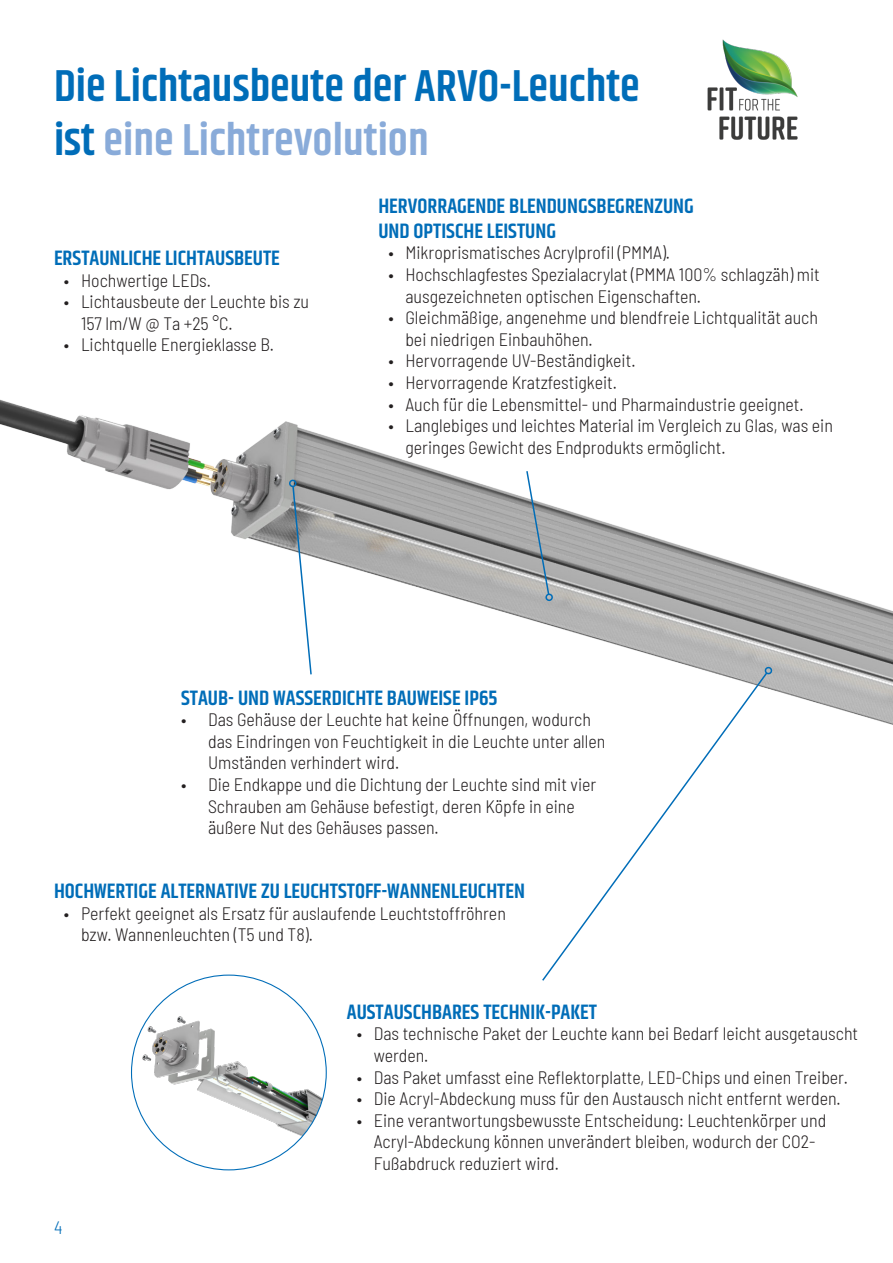
<style>
.page{position:relative;width:893px;height:1263px;background:#fff}
.page>*{position:absolute;margin:0;border:0;box-sizing:border-box;transform-origin:0 0}
.t1{font:600 45px "Khand";color:#006db8}
.t2{font:600 45px "Khand";color:#89abd9}
.t3{font:600 21px "Khand";color:#006db8}
.t4{font:300 semi-condensed 18px/21.6px "Barlow";color:#231f20}
.t5{font:300 semi-condensed 18px "Barlow";color:#006db8}
.s1{color:#006db8}
</style>
<div class="page">
<img style="left:0;top:399px;width:893px;height:772px">
<svg style="left:525px;top:469px;width:25px;height:127px"></svg>
<div style="left:545px;top:593px;width:8px;height:8px;border:2px solid #006db8;border-radius:50%"></div>
<svg style="left:291px;top:485px;width:22px;height:191px"></svg>
<div style="left:289px;top:479px;width:8px;height:8px;border:2px solid #006db8;border-radius:50%"></div>
<svg style="left:541px;top:671px;width:228px;height:311px"></svg>
<svg style="left:763px;top:666px;width:11px;height:10px"></svg>
<img style="left:139px;top:975px;width:187px;height:185px">
<img style="left:707px;top:39px;width:91px;height:101px">
<p class="t1" style="left:54px;top:56px;width:587px">Die Lichtausbeute der ARVO-Leuchte</p>
<p class="t2" style="left:54px;top:110px;width:376px"><span class="s1">ist</span> eine Lichtrevolution</p>
<p class="t3" style="left:54px;top:244px;width:227px">ERSTAUNLICHE LICHTAUSBEUTE</p>
<p class="t4" style="left:64px;top:268px;width:148px">• Hochwertige LEDs.</p>
<p class="t4" style="left:81px;top:290px;width:230px;text-indent:-17px">• Lichtausbeute der Leuchte bis zu<br>157 lm/W @ Ta +25 °C.</p>
<p class="t4" style="left:64px;top:333px;width:211px">• Lichtquelle Energieklasse B.</p>
<p class="t3" style="left:378px;top:192px;width:317px">HERVORRAGENDE BLENDUNGSBEGRENZUNG</p>
<p class="t3" style="left:378px;top:217px;width:179px">UND OPTISCHE LEISTUNG</p>
<p class="t4" style="left:388px;top:241px;width:283px">• Mikroprismatisches Acrylprofil (PMMA).</p>
<p class="t4" style="left:405px;top:262px;width:416px;text-indent:-17px">• Hochschlagfestes Spezialacrylat (PMMA 100% schlagzäh) mit ausgezeichneten optischen Eigenschaften.</p>
<p class="t4" style="left:405px;top:306px;width:414px;text-indent:-17px">• Gleichmäßige, angenehme und blendfreie Lichtqualität auch bei niedrigen Einbauhöhen.</p>
<p class="t4" style="left:388px;top:349px;width:249px">• Hervorragende UV-Beständigkeit.</p>
<p class="t4" style="left:388px;top:370px;width:230px">• Hervorragende Kratzfestigkeit.</p>
<p class="t4" style="left:388px;top:392px;width:417px">• Auch für die Lebensmittel- und Pharmaindustrie geeignet.</p>
<p class="t4" style="left:405px;top:414px;width:429px;text-indent:-17px">• Langlebiges und leichtes Material im Vergleich zu Glas, was ein geringes Gewicht des Endprodukts ermöglicht.</p>
<p class="t3" style="left:181px;top:683px;width:318px">STAUB- UND WASSERDICHTE BAUWEISE IP65</p>
<p class="t4" style="left:208px;top:707px;width:399px;text-indent:-27px">• Das Gehäuse der Leuchte hat keine Öffnungen, wodurch das Eindringen von Feuchtigkeit in die Leuchte unter allen<br>Umständen verhindert wird.</p>
<p class="t4" style="left:208px;top:772px;width:390px;text-indent:-27px">• Die Endkappe und die Dichtung der Leuchte sind mit vier<br>Schrauben am Gehäuse befestigt, deren Köpfe in eine äußere Nut des Gehäuses passen.</p>
<p class="t3" style="left:54px;top:877px;width:472px">HOCHWERTIGE ALTERNATIVE ZU LEUCHTSTOFF-WANNENLEUCHTEN</p>
<p class="t4" style="left:81px;top:901px;width:426px;text-indent:-17px">• Perfekt geeignet als Ersatz für auslaufende Leuchtstoffröhren bzw. Wannenleuchten (T5 und T8).</p>
<p class="t5" style="left:54px;top:1214px;width:10px">4</p>
<p class="t3" style="left:347px;top:998px;width:252px">AUSTAUSCHBARES TECHNIK-PAKET</p>
<p class="t4" style="left:374px;top:1022px;width:486px;text-indent:-17px">• Das technische Paket der Leuchte kann bei Bedarf leicht ausgetauscht werden.</p>
<p class="t4" style="left:357px;top:1065px;width:493px">• Das Paket umfasst eine Reflektorplatte, LED-Chips und einen Treiber.</p>
<p class="t4" style="left:357px;top:1086px;width:485px">• Die Acryl-Abdeckung muss für den Austausch nicht entfernt werden.</p>
<p class="t4" style="left:374px;top:1108px;width:454px;text-indent:-17px">• Eine verantwortungsbewusste Entscheidung: Leuchtenkörper und<br>Acryl-Abdeckung können unverändert bleiben, wodurch der CO2-<br>Fußabdruck reduziert wird.</p>
</div>
